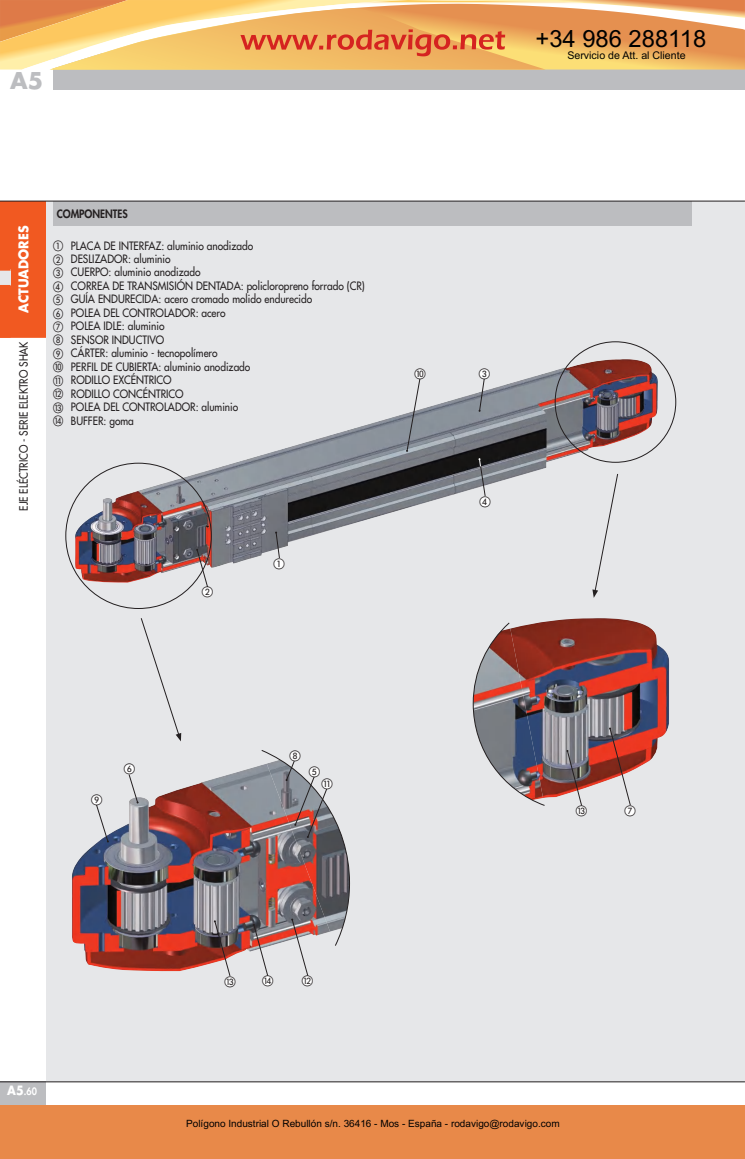
<style>
.page{position:relative;width:745px;height:1159px;background:#fff}
.page>*{position:absolute;margin:0;border:0;box-sizing:border-box;transform-origin:0 0}
.t1{font:23.75px "Arial";color:#000}
.t2{font:700 22.5px "Futura Std";color:#bcbdc0}
.t3{font:700 13.12px "Futura Std";color:#fff;scale:.95 1}
.t4{font:500 11.25px/13.5px "Futura Std";color:#231f20;scale:.9 1}
.t5{font:11.25px "European Pi One";color:#231f20}
.t6{font:800 11.25px "Futura Std";color:#231f20;scale:.9 1}
.t7{font:10.62px "Arial";color:#000}
.t8{font:10px "Arial";color:#000}
.t9{font:800 10px "Futura Std";color:#fff;scale:.9 1}
.s1{font-family:"European Pi One";font-weight:400}
.s2{font-weight:700;font-size:12.5px}
</style>
<div class="page">
<div style="left:0;top:1081px;width:46px;height:25px;background:#bcbdc0"></div>
<div style="left:53px;top:54px;width:691px;height:35px;background:#bcbdc0"></div>
<div style="left:0;top:201px;width:46px;height:138px;background:#f15921"></div>
<hr style="left:0;top:338px;width:46px;height:2px;background:#fff">
<div style="left:0;top:269px;width:11px;height:17px;background:#e6e7e9"></div>
<svg style="left:0;top:269px;width:11px;height:2px"></svg>
<div style="left:46px;top:201px;width:698px;height:880px;background:#e6e7e9"></div>
<div style="left:53px;top:201px;width:638px;height:25px;background:#bcbdc0"></div>
<img style="left:72px;top:767px;width:181px;height:204px">
<img style="left:544px;top:618px;width:125px;height:180px">
<img style="left:75px;top:359px;width:583px;height:223px">
<svg style="left:140px;top:618px;width:41px;height:123px"></svg>
<svg style="left:592px;top:473px;width:26px;height:125px"></svg>
<svg style="left:275px;top:531px;width:5px;height:27px"></svg>
<div style="left:274px;top:558px;width:10px;height:10px;background:#fff;border-radius:50%"></div>
<svg style="left:478px;top:378px;width:6px;height:34px"></svg>
<div style="left:479px;top:369px;width:10px;height:10px;background:#fff;border-radius:50%"></div>
<svg style="left:406px;top:378px;width:14px;height:74px"></svg>
<div style="left:415px;top:369px;width:10px;height:10px;background:#fff;border-radius:50%"></div>
<div style="left:302px;top:976px;width:10px;height:10px;background:#fff;border-radius:50%"></div>
<svg style="left:214px;top:920px;width:16px;height:56px"></svg>
<div style="left:225px;top:976px;width:10px;height:10px;background:#fff;border-radius:50%"></div>
<div style="left:262px;top:976px;width:10px;height:10px;background:#fff;border-radius:50%"></div>
<svg style="left:472px;top:622px;width:73px;height:184px"></svg>
<svg style="left:128px;top:774px;width:10px;height:29px"></svg>
<div style="left:124px;top:764px;width:10px;height:10px;background:#fff;border-radius:50%"></div>
<svg style="left:608px;top:727px;width:22px;height:78px"></svg>
<div style="left:624px;top:806px;width:10px;height:10px;background:#fff;border-radius:50%"></div>
<svg style="left:96px;top:804px;width:13px;height:38px"></svg>
<div style="left:92px;top:795px;width:10px;height:10px;background:#fff;border-radius:50%"></div>
<svg style="left:253px;top:750px;width:97px;height:226px"></svg>
<div style="left:322px;top:779px;width:10px;height:10px;background:#fff;border-radius:50%"></div>
<svg style="left:566px;top:750px;width:16px;height:56px"></svg>
<div style="left:576px;top:806px;width:10px;height:10px;background:#fff;border-radius:50%"></div>
<div style="left:479px;top:496px;width:10px;height:10px;background:#fff;border-radius:50%"></div>
<svg style="left:478px;top:458px;width:7px;height:38px"></svg>
<svg style="left:196px;top:549px;width:12px;height:38px"></svg>
<div style="left:202px;top:587px;width:10px;height:10px;background:#fff;border-radius:50%"></div>
<hr style="left:0;top:201px;width:744px;height:1px;background:#231f20">
<hr style="left:0;top:1081px;width:744px;height:1px;background:#231f20">
<div style="left:0;top:1105px;width:744px;height:54px;background:#e88949"></div>
<svg style="left:0;top:0;width:744px;height:70px"></svg>
<h2 class="t2" style="left:10px;top:66px;width:35px">A5</h2>
<p class="t3" style="left:15px;top:313px;width:94px;rotate:-90deg">ACTUADORES</p>
<p class="t4" style="left:17px;top:511px;width:190px;rotate:-90deg">EJE ELÉCTRICO - SERIE ELEKTRO SHAK</p>
<p class="t6" style="left:57px;top:207px;width:80px">COMPONENTES</p>
<p class="t4" style="left:53px;top:239px;width:347px"><span class="s1">A</span> PLACA DE INTERFAZ: aluminio anodizado<br><span class="s1">B</span> DESLIZADOR: aluminio<br><span class="s1">C</span> CUERPO: aluminio anodizado<br><span class="s1">D</span> CORREA DE TRANSMISIÓN DENTADA: policloropreno forrado (CR)<br><span class="s1">E</span> GUÍA ENDURECIDA: acero cromado molido endurecido<br><span class="s1">F</span> POLEA DEL CONTROLADOR: acero<br><span class="s1">G</span> POLEA IDLE: aluminio<br><span class="s1">H</span> SENSOR INDUCTIVO<br><span class="s1">I</span> CÁRTER: aluminio - tecnopolímero<br><span class="s1">J</span> PERFIL DE CUBIERTA: aluminio anodizado<br><span class="s1">K</span> RODILLO EXCÉNTRICO<br><span class="s1">L</span> RODILLO CONCÉNTRICO<br><span class="s1">M</span> POLEA DEL CONTROLADOR: aluminio<br><span class="s1">N</span> BUFFER: goma</p>
<p class="t5" style="left:201px;top:586px;width:13px">B</p>
<p class="t5" style="left:273px;top:557px;width:13px">A</p>
<h1 class="t1" style="left:535px;top:22px;width:172px">+34 986 288118</h1>
<p class="t7" style="left:567px;top:48px;width:120px">Servicio de Att. al Cliente</p>
<p class="t5" style="left:414px;top:368px;width:13px">J</p>
<p class="t5" style="left:478px;top:368px;width:13px">C</p>
<p class="t5" style="left:479px;top:495px;width:13px">D</p>
<p class="t5" style="left:91px;top:794px;width:13px">I</p>
<p class="t5" style="left:289px;top:750px;width:13px">H</p>
<p class="t5" style="left:124px;top:763px;width:13px">F</p>
<p class="t5" style="left:309px;top:765px;width:13px">E</p>
<p class="t5" style="left:321px;top:778px;width:13px">K</p>
<p class="t5" style="left:575px;top:805px;width:13px">M</p>
<p class="t5" style="left:624px;top:805px;width:13px">G</p>
<p class="t9" style="left:7px;top:1085px;width:34px"><span class="s2">A5</span>.60</p>
<p class="t5" style="left:224px;top:975px;width:13px">M</p>
<p class="t5" style="left:262px;top:975px;width:13px">N</p>
<p class="t5" style="left:302px;top:975px;width:13px">L</p>
<p class="t8" style="left:186px;top:1117px;width:375px">Polígono Industrial O Rebullón s/n. 36416 - Mos - España - rodavigo@rodavigo.com</p>
</div>
